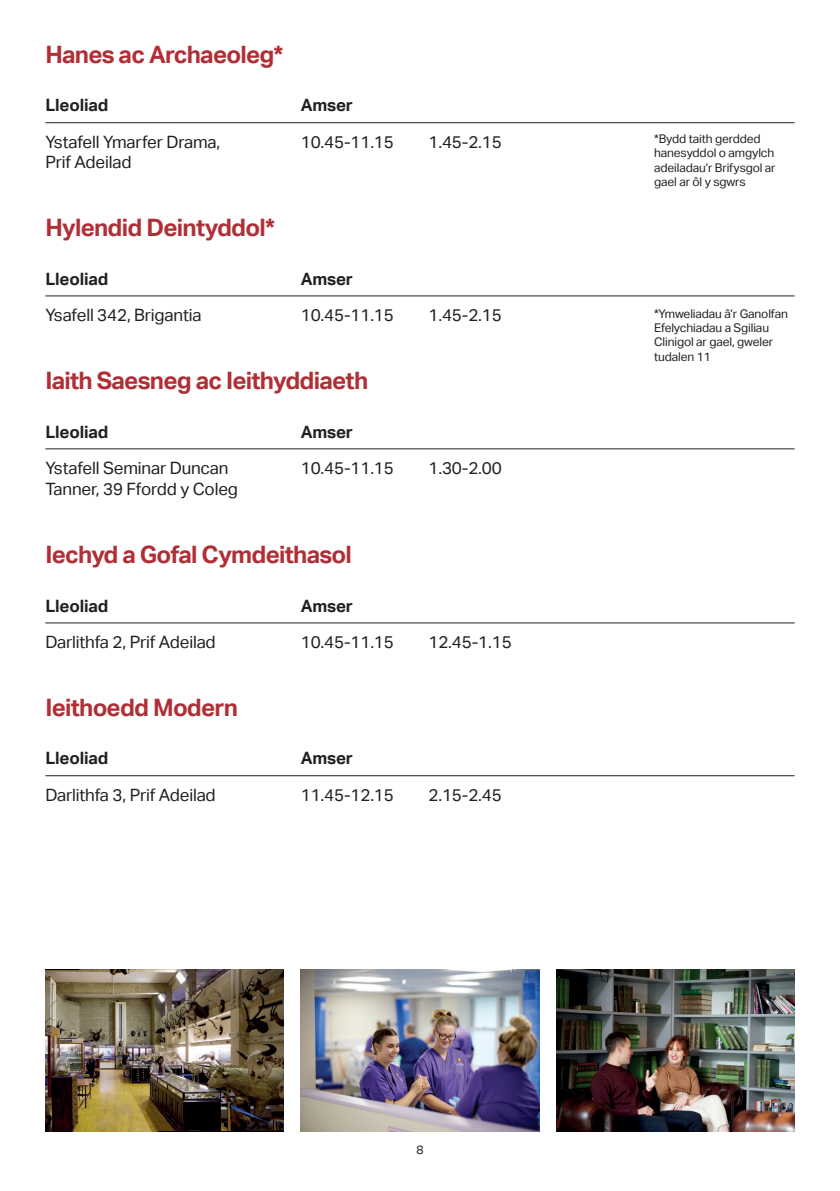
<style>
.page{position:relative;width:840px;height:1191px;background:#fff}
.page>*{position:absolute;margin:0;border:0;box-sizing:border-box;transform-origin:0 0}
.SubTitle{font:700 24px "Aktiv Grotesk";letter-spacing:-.03em;color:#b02f37}
.Body_Copy{font:17px/20.4px "Aktiv Grotesk";letter-spacing:-.01em;color:#231f20}
.SubTitle_2{font:700 17px "Aktiv Grotesk";letter-spacing:-.01em;color:#231f20}
.Annotations{font:12px/14.4px "Aktiv Grotesk";letter-spacing:-.01em;color:#231f20}
</style>
<div class="page">
<img style="left:556px;top:969px;width:238px;height:162px">
<img style="left:300px;top:969px;width:239px;height:162px">
<hr style="left:45px;top:122px;width:749px;height:1px;background:#231f20">
<hr style="left:45px;top:295px;width:749px;height:1px;background:#231f20">
<hr style="left:45px;top:448px;width:749px;height:1px;background:#231f20">
<hr style="left:45px;top:622px;width:749px;height:1px;background:#231f20">
<hr style="left:45px;top:775px;width:749px;height:1px;background:#231f20">
<img style="left:45px;top:969px;width:238px;height:162px">
<p class="SubTitle" style="left:45px;top:40px;width:239px">Hanes ac Archaeoleg*</p>
<p class="SubTitle_2" style="left:45px;top:96px;width:64px">Lleoliad</p>
<p class="SubTitle_2" style="left:300px;top:96px;width:54px">Amser</p>
<p class="Body_Copy" style="left:45px;top:132px;width:176px">Ystafell Ymarfer Drama,</p>
<p class="Body_Copy" style="left:300px;top:132px;width:95px">10.45-11.15</p>
<p class="Body_Copy" style="left:45px;top:152px;width:87px">Prif Adeilad</p>
<p class="SubTitle" style="left:45px;top:213px;width:231px">Hylendid Deintyddol*</p>
<p class="SubTitle_2" style="left:45px;top:269px;width:64px">Lleoliad</p>
<p class="SubTitle_2" style="left:300px;top:269px;width:54px">Amser</p>
<p class="Body_Copy" style="left:428px;top:132px;width:75px">1.45-2.15</p>
<p class="Body_Copy" style="left:45px;top:305px;width:158px">Ysafell 342, Brigantia</p>
<p class="Body_Copy" style="left:300px;top:305px;width:95px">10.45-11.15</p>
<p class="Body_Copy" style="left:428px;top:305px;width:75px">1.45-2.15</p>
<p class="SubTitle" style="left:45px;top:366px;width:324px">Iaith Saesneg ac Ieithyddiaeth</p>
<p class="SubTitle_2" style="left:45px;top:422px;width:64px">Lleoliad</p>
<p class="Body_Copy" style="left:45px;top:458px;width:194px">Ystafell Seminar Duncan<br>Tanner, 39 Ffordd y Coleg</p>
<p class="SubTitle_2" style="left:300px;top:422px;width:54px">Amser</p>
<p class="Body_Copy" style="left:300px;top:458px;width:95px">10.45-11.15</p>
<p class="Body_Copy" style="left:428px;top:458px;width:75px">1.30-2.00</p>
<p class="SubTitle" style="left:45px;top:540px;width:308px">Iechyd a Gofal Cymdeithasol</p>
<p class="SubTitle_2" style="left:45px;top:596px;width:64px">Lleoliad</p>
<p class="SubTitle_2" style="left:300px;top:596px;width:54px">Amser</p>
<p class="Body_Copy" style="left:45px;top:632px;width:172px">Darlithfa 2, Prif Adeilad</p>
<p class="Body_Copy" style="left:300px;top:632px;width:95px">10.45-11.15</p>
<p class="Body_Copy" style="left:428px;top:632px;width:85px">12.45-1.15</p>
<p class="SubTitle" style="left:45px;top:693px;width:194px">Ieithoedd Modern</p>
<p class="SubTitle_2" style="left:45px;top:748px;width:64px">Lleoliad</p>
<p class="SubTitle_2" style="left:300px;top:748px;width:54px">Amser</p>
<p class="Body_Copy" style="left:45px;top:785px;width:172px">Darlithfa 3, Prif Adeilad</p>
<p class="Body_Copy" style="left:300px;top:785px;width:95px">11.45-12.15</p>
<p class="Body_Copy" style="left:428px;top:785px;width:75px">2.15-2.45</p>
<p class="Annotations" style="left:416px;top:1142px;width:9px">8</p>
<p class="Annotations" style="left:653px;top:132px;width:123px">*Bydd taith gerdded hanesyddol o amgylch adeiladau’r Brifysgol ar gael ar ôl y sgwrs</p>
<p class="Annotations" style="left:653px;top:306px;width:135px">*Ymweliadau â’r Ganolfan<br>Efelychiadau a Sgiliau<br>Clinigol ar gael, gweler</p>
<p class="Annotations" style="left:653px;top:349px;width:58px">tudalen 11</p>
</div>
